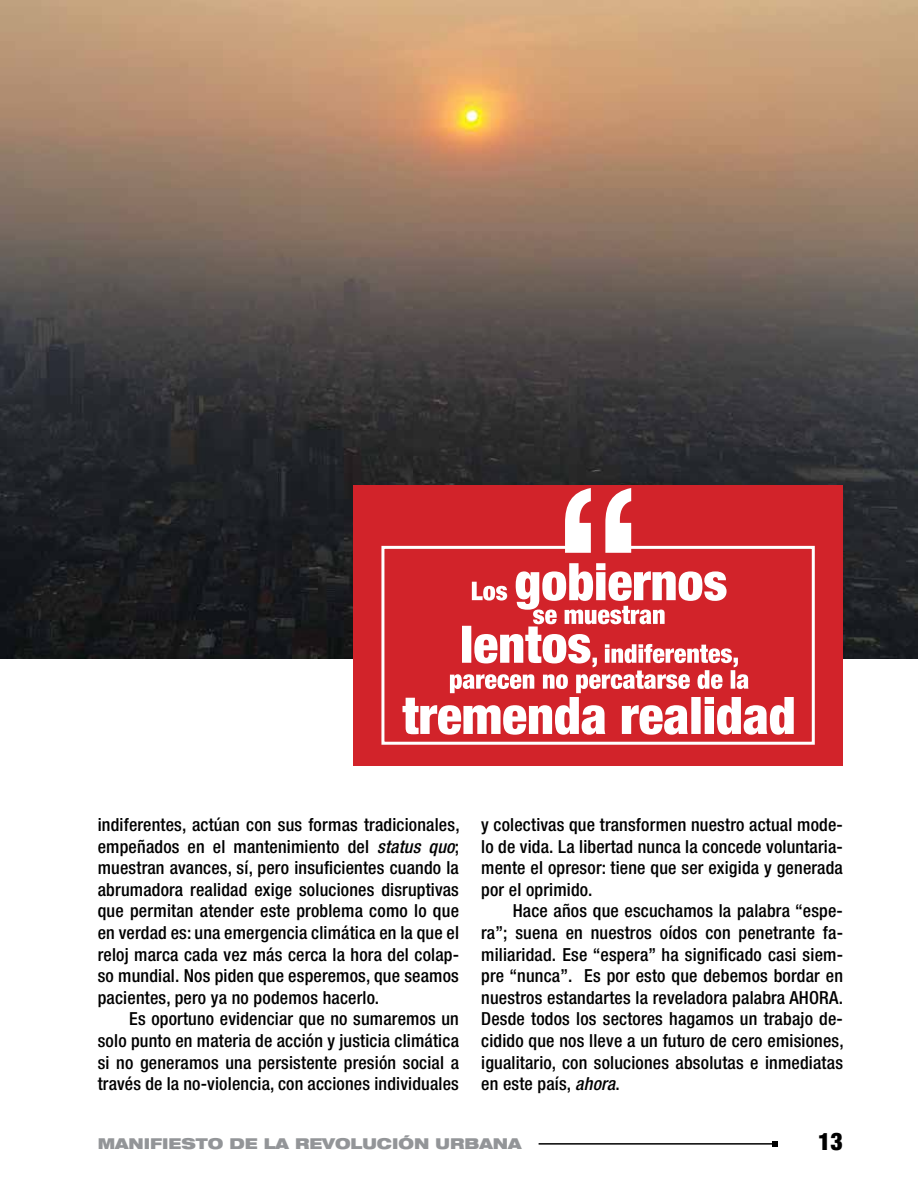
<style>
.page{position:relative;width:918px;height:1188px;background:#fff}
.page>*{position:absolute;margin:0;border:0;box-sizing:border-box;transform-origin:0 0}
.t1{font:900 condensed 24px "Helvetica Neue";color:#000}
.t2{font:500 condensed 18px/21.6px "Helvetica Neue";letter-spacing:.01em;color:#000;text-align:justify}
.t3{font:900 expanded 15px "Helvetica Neue";color:#939598}
.s1{font-style:italic}
</style>
<div class="page">
<hr style="left:539px;top:1143px;width:236px;height:2px;background:#000">
<svg style="left:772px;top:1141px;width:6px;height:6px"></svg>
<img style="left:0;top:0;width:918px;height:658px">
<div style="left:353px;top:486px;width:490px;height:280px;background:#d2232a"></div>
<svg style="left:565px;top:488px;width:66px;height:56px"></svg>
<svg style="left:381px;top:544px;width:434px;height:201px"></svg>
<svg style="left:403px;top:563px;width:391px;height:172px"></svg>
<p class="t2" style="left:98px;top:814px;width:363px">indiferentes, actúan con sus formas tradicionales, empeñados en el mantenimiento del <span class="s1">status quo</span>; muestran avances, sí, pero insuficientes cuando la abrumadora realidad exige soluciones disruptivas que permitan atender este problema como lo que en verdad es: una emergencia climática en la que el reloj marca cada vez más cerca la hora del colap&shy;so mundial. Nos piden que esperemos, que seamos pacientes, pero ya no podemos hacerlo.</p>
<p class="t2" style="left:98px;top:1008px;width:363px;text-indent:32px">Es oportuno evidenciar que no sumaremos un solo punto en materia de acción y justicia climática si no generamos una persistente presión social a través de la no-violencia, con acciones individuales</p>
<p class="t2" style="left:481px;top:814px;width:363px">y colectivas que transformen nuestro actual mode&shy;lo de vida. La libertad nunca la concede voluntaria&shy;mente el opresor: tiene que ser exigida y generada por el oprimido.</p>
<p class="t2" style="left:481px;top:900px;width:364px;text-indent:32px">Hace años que escuchamos la palabra “espe&shy;ra”; suena en nuestros oídos con penetrante fa&shy;miliaridad. Ese “espera” ha significado casi siem&shy;pre “nunca”. Es por esto que debemos bordar en nuestros estandartes la reveladora palabra AHORA.<br>Desde todos los sectores hagamos un trabajo de&shy;cidido que nos lleve a un futuro de cero emisiones, igualitario, con soluciones absolutas e inmediatas en este país, <span class="s1">ahora</span>.</p>
<p class="t3" style="left:98px;top:1134px;width:425px">MANIFIESTO DE LA REVOLUCIÓN URBANA</p>
<h1 class="t1" style="left:818px;top:1126px;width:26px">13</h1>
</div>
